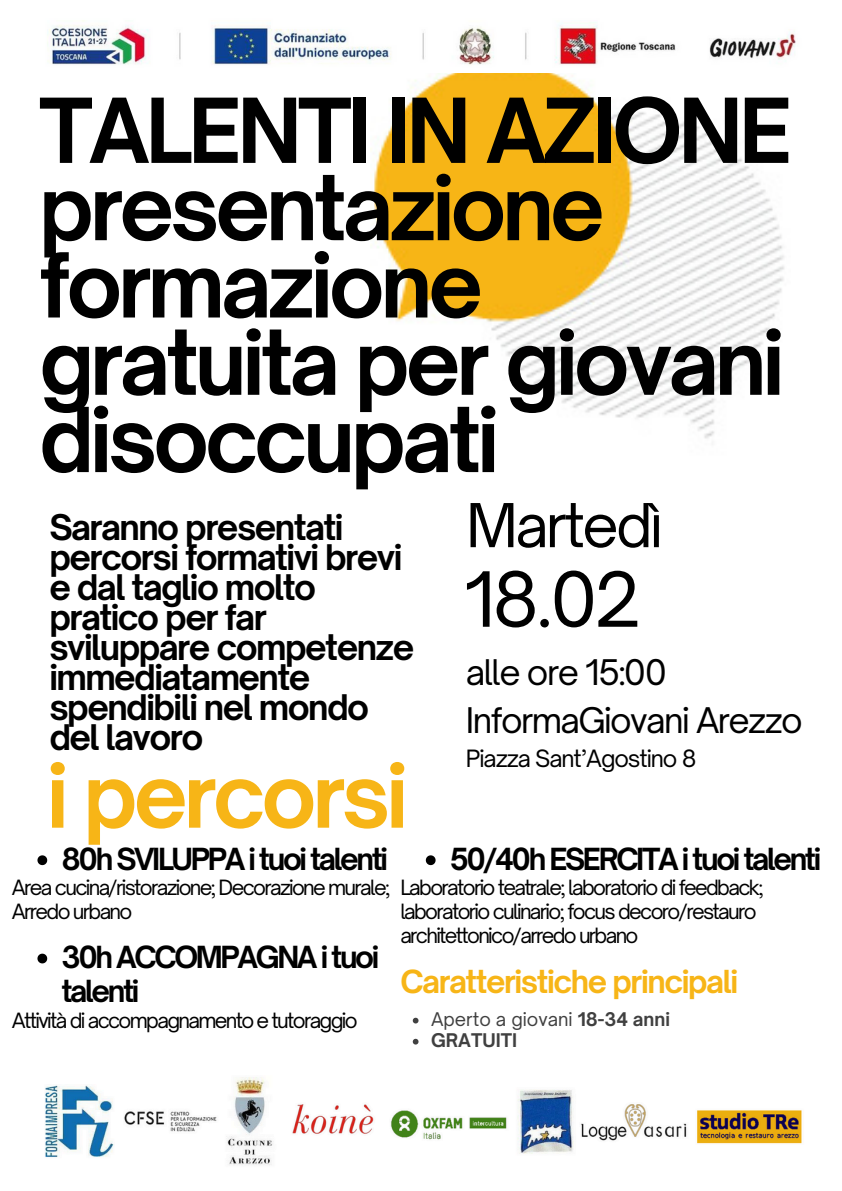
<style>
.page{position:relative;width:842px;height:1191px;background:#fff}
.page>*{position:absolute;margin:0;border:0;box-sizing:border-box;transform-origin:0 0}
.t1{font:700 85.5px/77.2px "Open Sauce One";letter-spacing:-.045em;color:#000}
.t2{font:700 84.5px "Open Sauce One";letter-spacing:-.045em;color:#f7b517}
.t3{font:72.7px "Open Sauce One";color:#000}
.t4{font:57.8px "Open Sauce One";letter-spacing:-.045em;color:#000}
.t5{font:700 33.8px/30px "Open Sauce One";letter-spacing:-.045em;color:#000}
.t6{font:33.8px/47.2px "Open Sauce One";letter-spacing:-.045em;color:#000}
.t7{font:700 30.3px "Open Sauce One";letter-spacing:-.045em;color:#f7b517}
.t8{font:700 29.1px/34.5px "Open Sauce One";letter-spacing:-.08em;color:#000}
.t9{font:22.8px "Open Sauce One";letter-spacing:-.045em;color:#000}
.t10{font:20.1px/24px "Open Sauce One";letter-spacing:-.08em;color:#000}
.t11{font:18px "Open Sauce One";color:#404040}
.t12{font:700 18px "Open Sauce One";color:#404040}
.s1{font-weight:700}
</style>
<div class="page">
<img style="left:371px;top:73px;width:413px;height:366px">
<img style="left:45px;top:1077px;width:757px;height:88px">
<img style="left:47px;top:20px;width:749px;height:45px">
<svg style="left:37px;top:855px;width:10px;height:10px"></svg>
<svg style="left:413px;top:1017px;width:5px;height:6px"></svg>
<svg style="left:413px;top:1038px;width:5px;height:6px"></svg>
<svg style="left:37px;top:953px;width:10px;height:10px"></svg>
<svg style="left:426px;top:855px;width:10px;height:10px"></svg>
<p class="t1" style="left:39px;top:92px;width:754px">TALENTI IN AZIONE presentazione formazione gratuita per giovani disoccupati</p>
<h1 class="t4" style="left:466px;top:489px;width:198px">Martedì</h1>
<p class="t5" style="left:49px;top:511px;width:366px">Saranno presentati percorsi formativi brevi e dal taglio molto pratico per far sviluppare competenze immediatamente spendibili nel mondo del lavoro</p>
<p class="t2" style="left:47px;top:743px;width:363px">i percorsi</p>
<p class="t3" style="left:464px;top:554px;width:179px">18.02</p>
<h3 class="t6" style="left:466px;top:648px;width:338px">alle ore 15:00<br>InformaGiovani Arezzo</h3>
<h3 class="t9" style="left:466px;top:744px;width:232px">Piazza Sant’Agostino 8</h3>
<h4 class="t8" style="left:62px;top:841px;width:328px">80h SVILUPPA i tuoi talenti</h4>
<h2 class="t10" style="left:12px;top:875px;width:380px">Area cucina/ristorazione; Decorazione murale;<br>Arredo urbano</h2>
<p class="t8" style="left:450px;top:841px;width:373px">50/40h ESERCITA i tuoi talenti</p>
<h6 class="t10" style="left:400px;top:875px;width:365px">Laboratorio teatrale; laboratorio di feedback; laboratorio culinario; focus decoro/restauro architettonico/arredo urbano</h6>
<p class="t8" style="left:62px;top:939px;width:319px">30h ACCOMPAGNA i tuoi talenti</p>
<p class="t10" style="left:12px;top:1008px;width:347px">Attività di accompagnamento e tutoraggio</p>
<p class="t7" style="left:400px;top:962px;width:340px">Caratteristiche principali</p>
<h5 class="t11" style="left:431px;top:1008px;width:241px">Aperto a giovani <span class="s1">18-34 anni</span></h5>
<h1 class="t12" style="left:431px;top:1029px;width:88px">GRATUITI</h1>
</div>
